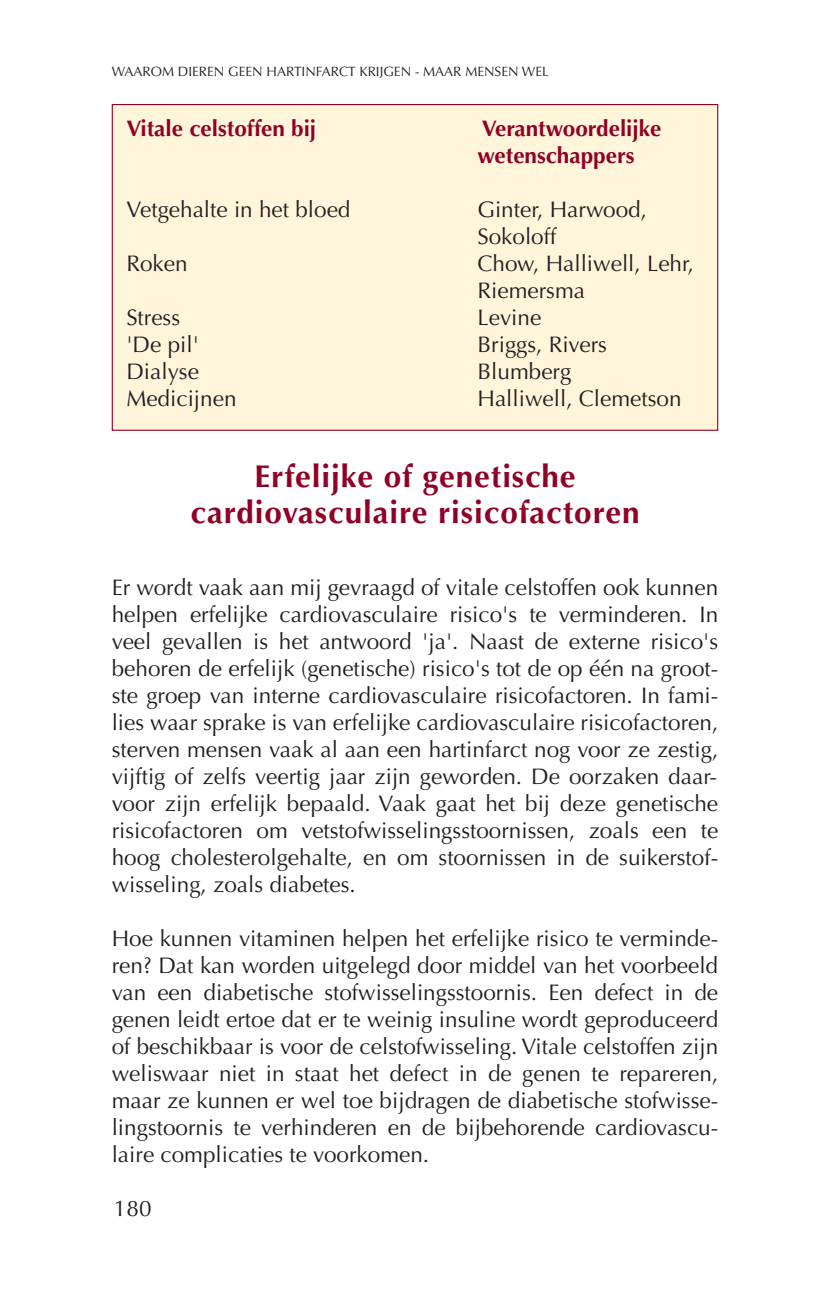
<style>
.page{position:relative;width:830px;height:1308px;background:#fff}
.page>*{position:absolute;margin:0;border:0;box-sizing:border-box;transform-origin:0 0}
.t1{font:700 31.5px/36px "Optima LT";letter-spacing:.03em;color:#900126;text-align:center}
.t2{font:22.5px/27px "Optima LT";color:#231f20;text-align:justify}
.t3{font:700 22.5px/27px "Optima LT";color:#900126}
.t4{font:13.5px "Optima LT";color:#231f20}
</style>
<div class="page">
<div style="left:113px;top:105px;width:603px;height:325px;background:#fef5da"></div>
<p class="t4" style="left:112px;top:66px;width:438px">WAAROM DIEREN GEEN HARTINFARCT KRIJGEN - MAAR MENSEN WEL</p>
<p class="t3" style="left:126px;top:117px;width:191px">Vitale celstoffen bij</p>
<p class="t3" style="left:477px;top:117px;width:185px">Verantwoordelijke wetenschappers</p>
<p class="t2" style="left:126px;top:198px;width:225px">Vetgehalte in het bloed</p>
<p class="t2" style="left:477px;top:198px;width:171px">Ginter, Harwood,<br>Sokoloff</p>
<p class="t2" style="left:126px;top:252px;width:63px">Roken</p>
<p class="t2" style="left:477px;top:252px;width:218px">Chow, Halliwell, Lehr,<br>Riemersma</p>
<p class="t2" style="left:126px;top:306px;width:55px">Stress</p>
<p class="t2" style="left:477px;top:306px;width:65px">Levine</p>
<p class="t2" style="left:126px;top:333px;width:74px">'De pil'</p>
<p class="t2" style="left:477px;top:333px;width:131px">Briggs, Rivers</p>
<p class="t2" style="left:126px;top:360px;width:74px">Dialyse</p>
<p class="t2" style="left:477px;top:360px;width:95px">Blumberg</p>
<p class="t2" style="left:126px;top:387px;width:112px">Medicijnen</p>
<p class="t2" style="left:477px;top:387px;width:205px">Halliwell, Clemetson</p>
<h1 class="t1" style="left:190px;top:461px;width:450px">Erfelijke of genetische cardiovasculaire risicofactoren</h1>
<p class="t2" style="left:112px;top:575px;width:607px">Er wordt vaak aan mij gevraagd of vitale celstoffen ook kunnen helpen erfelijke cardiovasculaire risico's te verminderen. In veel gevallen is het antwoord 'ja'. Naast de externe risico's behoren de erfelijk (genetische) risico's tot de op één na groot&shy;ste groep van interne cardiovasculaire risicofactoren. In fami&shy;lies waar sprake is van erfelijke cardiovasculaire risicofactoren, sterven mensen vaak al aan een hartinfarct nog voor ze zestig, vijftig of zelfs veertig jaar zijn geworden. De oorzaken daar&shy;voor zijn erfelijk bepaald. Vaak gaat het bij deze genetische risicofactoren om vetstofwisselingsstoornissen, zoals een te hoog cholesterolgehalte, en om stoornissen in de suikerstof&shy;wisseling, zoals diabetes.</p>
<p class="t2" style="left:112px;top:926px;width:607px">Hoe kunnen vitaminen helpen het erfelijke risico te verminde&shy;ren? Dat kan worden uitgelegd door middel van het voorbeeld van een diabetische stofwisselingsstoornis. Een defect in de genen leidt ertoe dat er te weinig insuline wordt geproduceerd of beschikbaar is voor de celstofwisseling. Vitale celstoffen zijn weliswaar niet in staat het defect in de genen te repareren, maar ze kunnen er wel toe bijdragen de diabetische stofwisse&shy;lingstoornis te verhinderen en de bijbehorende cardiovascu&shy;laire complicaties te voorkomen.</p>
<p class="t2" style="left:114px;top:1196px;width:39px">180</p>
</div>
